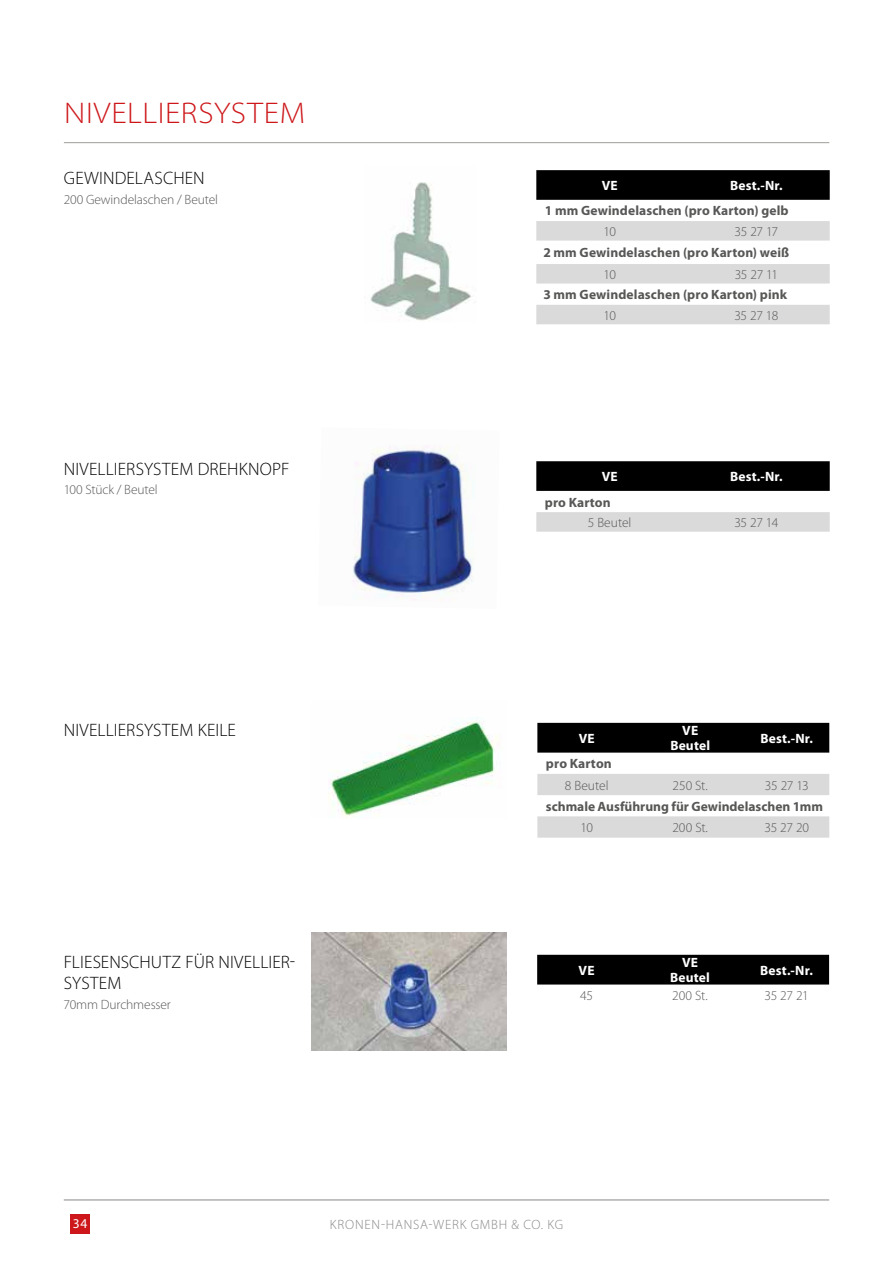
<style>
.page{position:relative;width:893px;height:1263px;background:#fff}
.page>*{position:absolute;margin:0;border:0;box-sizing:border-box;transform-origin:0 0}
.t1{font:300 semi-expanded 30px "Myriad Pro";letter-spacing:.025em;color:#cd171a}
.t2{font:300 18px/21px "Myriad Pro";letter-spacing:.01em;color:#000}
.t3{font:700 13.5px "Myriad Pro";letter-spacing:.01em;color:#575756}
.t4{font:300 13.5px "Myriad Pro";letter-spacing:-.01em;color:#575756}
.t5{font:700 13.5px/15px "Myriad Pro";letter-spacing:.01em;color:#fff;text-align:center}
.t6{font:300 13.5px "Myriad Pro";letter-spacing:.06em;color:#878787}
.t7{font:13.5px "Myriad Pro";color:#fff}
</style>
<div class="page">
<hr style="left:64px;top:1199px;width:765px;height:1px;background:#878787">
<div style="left:70px;top:1214px;width:20px;height:20px;background:#cd171a"></div>
<hr style="left:64px;top:142px;width:765px;height:1px;background:#9d9d9c">
<img style="left:328px;top:717px;width:170px;height:101px">
<img style="left:353px;top:446px;width:120px;height:154px">
<img style="left:370px;top:182px;width:102px;height:139px">
<img style="left:311px;top:933px;width:195px;height:117px">
<svg style="left:536px;top:170px;width:294px;height:30px;background:#030303"></svg>
<svg style="left:536px;top:221px;width:294px;height:103px"></svg>
<svg style="left:536px;top:461px;width:294px;height:30px;background:#030303"></svg>
<div style="left:536px;top:512px;width:294px;height:20px;background:#dadada"></div>
<div style="left:537px;top:723px;width:292px;height:30px;background:#000"></div>
<svg style="left:537px;top:774px;width:292px;height:64px"></svg>
<div style="left:537px;top:955px;width:292px;height:29px;background:#000"></div>
<h1 class="t1" style="left:64px;top:95px;width:243px">NIVELLIERSYSTEM</h1>
<h2 class="t2" style="left:64px;top:167px;width:142px">GEWINDELASCHEN</h2>
<p class="t4" style="left:64px;top:191px;width:156px">200 Gewindelaschen / Beutel</p>
<h2 class="t2" style="left:64px;top:458px;width:227px">NIVELLIERSYSTEM DREHKNOPF</h2>
<p class="t4" style="left:64px;top:482px;width:95px">100 Stück / Beutel</p>
<h2 class="t2" style="left:64px;top:720px;width:173px">NIVELLIERSYSTEM KEILE</h2>
<h2 class="t2" style="left:64px;top:952px;width:233px">FLIESENSCHUTZ FÜR NIVELLIER-<br>SYSTEM</h2>
<p class="t4" style="left:64px;top:996px;width:109px">70mm Durchmesser</p>
<p class="t5" style="left:602px;top:178px;width:17px">VE</p>
<p class="t5" style="left:730px;top:178px;width:54px">Best.-Nr.</p>
<p class="t3" style="left:545px;top:202px;width:245px">1 mm Gewindelaschen (pro Karton) gelb</p>
<p class="t4" style="left:603px;top:223px;width:14px">10</p>
<p class="t4" style="left:734px;top:223px;width:45px">35 27 17</p>
<p class="t3" style="left:543px;top:244px;width:247px">2 mm Gewindelaschen (pro Karton) weiß</p>
<p class="t4" style="left:603px;top:266px;width:14px">10</p>
<p class="t4" style="left:735px;top:266px;width:45px">35 27 11</p>
<p class="t3" style="left:543px;top:286px;width:245px">3 mm Gewindelaschen (pro Karton) pink</p>
<p class="t4" style="left:603px;top:307px;width:14px">10</p>
<p class="t4" style="left:734px;top:307px;width:45px">35 27 18</p>
<p class="t5" style="left:602px;top:469px;width:17px">VE</p>
<p class="t5" style="left:730px;top:469px;width:54px">Best.-Nr.</p>
<p class="t3" style="left:545px;top:493px;width:67px">pro Karton</p>
<p class="t4" style="left:588px;top:514px;width:45px">5 Beutel</p>
<p class="t4" style="left:734px;top:514px;width:45px">35 27 14</p>
<p class="t5" style="left:579px;top:730px;width:17px">VE</p>
<p class="t5" style="left:670px;top:723px;width:41px">VE<br>Beutel</p>
<p class="t5" style="left:760px;top:730px;width:54px">Best.-Nr.</p>
<p class="t3" style="left:546px;top:755px;width:67px">pro Karton</p>
<p class="t4" style="left:565px;top:777px;width:45px">8 Beutel</p>
<p class="t4" style="left:673px;top:777px;width:37px">250 St.</p>
<p class="t4" style="left:765px;top:777px;width:45px">35 27 13</p>
<p class="t3" style="left:546px;top:797px;width:279px">schmale Ausführung für Gewindelaschen 1mm</p>
<p class="t4" style="left:580px;top:819px;width:14px">10</p>
<p class="t4" style="left:672px;top:819px;width:37px">200 St.</p>
<p class="t4" style="left:764px;top:819px;width:46px">35 27 20</p>
<p class="t5" style="left:579px;top:962px;width:17px">VE</p>
<p class="t5" style="left:670px;top:955px;width:41px">VE<br>Beutel</p>
<p class="t5" style="left:760px;top:962px;width:54px">Best.-Nr.</p>
<p class="t4" style="left:580px;top:987px;width:14px">45</p>
<p class="t4" style="left:672px;top:987px;width:37px">200 St.</p>
<p class="t4" style="left:764px;top:987px;width:46px">35 27 21</p>
<p class="t7" style="left:73px;top:1215px;width:16px">34</p>
<p class="t6" style="left:330px;top:1216px;width:235px">KRONEN-HANSA-WERK GMBH &amp; CO. KG</p>
</div>
